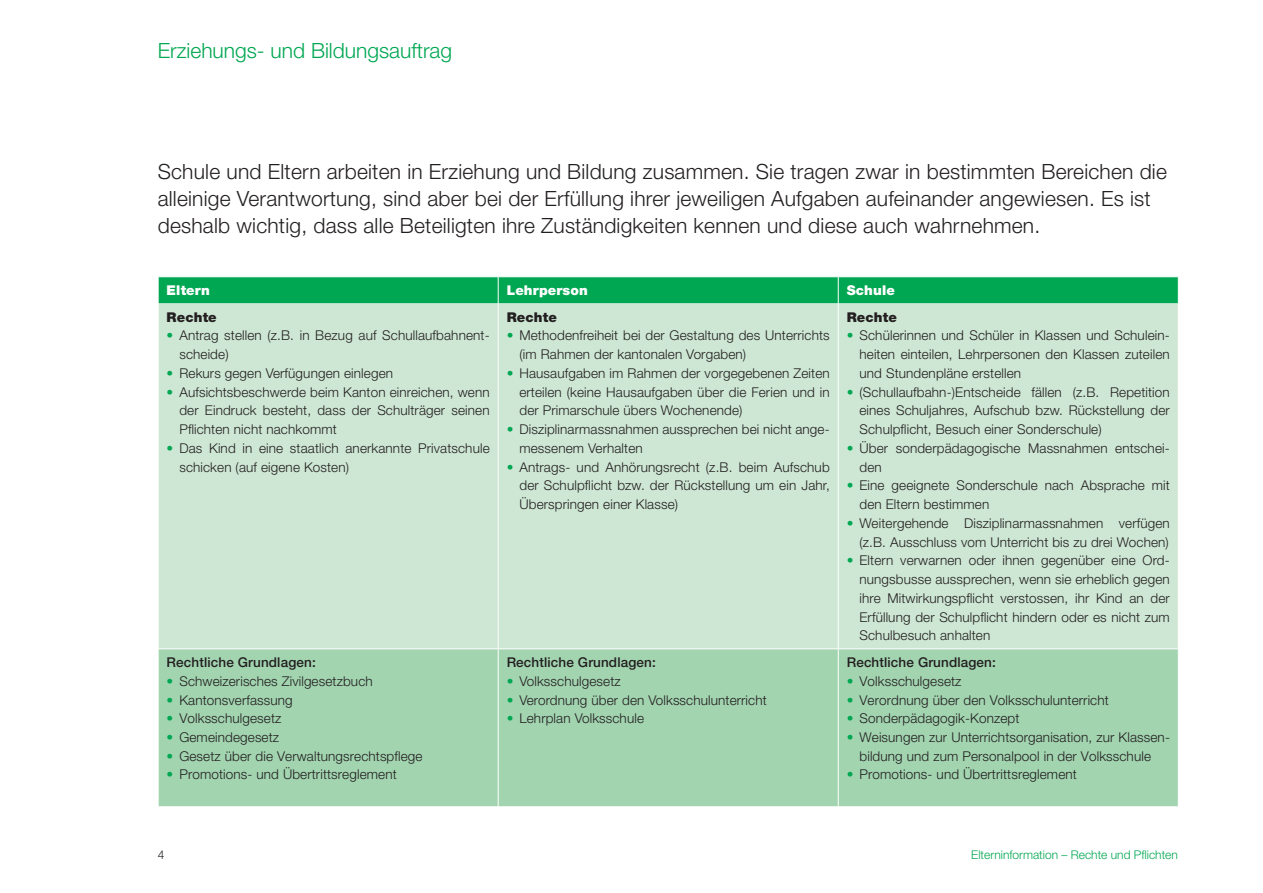
<style>
.page{position:relative;width:1263px;height:893px;background:#fff}
.page>*{position:absolute;margin:0;border:0;box-sizing:border-box;transform-origin:0 0}
.t1{font:300 21px/27px "Helvetica Neue LT Std";letter-spacing:.01em;color:#231f20}
.t2{font:300 21px "Helvetica Neue LT Std";color:#00a752}
.t3{font:300 13.5px/18.8px "Helvetica Neue LT Std";letter-spacing:.01em;color:#231f20}
.t4{font:500 13.5px "Helvetica Neue LT Std";letter-spacing:.01em;color:#231f20}
.t5{font:900 13.5px "Helvetica Neue LT Std";letter-spacing:.01em;color:#fff}
.t6{font:900 13.5px "Helvetica Neue LT Std";letter-spacing:.01em;color:#231f20}
.t7{font:300 12px "Helvetica Neue LT Std";color:#00a752}
.t8{font:300 12px "Helvetica Neue LT Std";color:#231f20}
.s1{color:#00a752}
</style>
<div class="page">
<div style="left:159px;top:303px;width:1019px;height:345px;background:#cee7d4"></div>
<div style="left:159px;top:649px;width:1019px;height:157px;background:#a2d4b0"></div>
<hr style="left:498px;top:303px;width:1px;height:345px;background:#fff">
<hr style="left:838px;top:303px;width:1px;height:345px;background:#fff">
<hr style="left:498px;top:649px;width:1px;height:157px;background:#fff">
<hr style="left:838px;top:649px;width:1px;height:157px;background:#fff">
<div style="left:158px;top:277px;width:1021px;height:26px;background:#00a752"></div>
<h1 class="t2" style="left:158px;top:37px;width:296px">Erziehungs- und Bildungsauftrag</h1>
<p class="t1" style="left:158px;top:158px;width:1011px">Schule und Eltern arbeiten in Erziehung und Bildung zusammen. Sie tragen zwar in bestimmten Bereichen die alleinige Verantwortung, sind aber bei der Erfüllung ihrer jeweiligen Aufgaben aufeinander angewiesen. Es ist deshalb wichtig, dass alle Beteiligten ihre Zuständigkeiten kennen und diese auch wahrnehmen.</p>
<p class="t5" style="left:167px;top:282px;width:45px">Eltern</p>
<p class="t5" style="left:507px;top:282px;width:83px">Lehrperson</p>
<p class="t5" style="left:847px;top:282px;width:50px">Schule</p>
<p class="t6" style="left:167px;top:309px;width:52px">Rechte</p>
<p class="t3" style="left:179px;top:326px;width:312px;text-indent:-13px"><span class="s1">•</span> Antrag stellen (z.B. in Bezug auf Schullaufbahnent&shy;scheide)</p>
<p class="t3" style="left:167px;top:363px;width:228px"><span class="s1">•</span> Rekurs gegen Verfügungen einlegen</p>
<p class="t3" style="left:179px;top:382px;width:312px;text-align:justify;text-indent:-13px"><span class="s1">•</span> Aufsichtsbeschwerde beim Kanton einreichen, wenn der Eindruck besteht, dass der Schulträger seinen Pflichten nicht nachkommt</p>
<p class="t3" style="left:179px;top:438px;width:312px;text-indent:-13px"><span class="s1">•</span> Das Kind in eine staatlich anerkannte Privatschule schicken (auf eigene Kosten)</p>
<p class="t6" style="left:507px;top:309px;width:52px">Rechte</p>
<p class="t3" style="left:519px;top:326px;width:312px;text-indent:-13px"><span class="s1">•</span> Methodenfreiheit bei der Gestaltung des Unterrichts (im Rahmen der kantonalen Vorgaben)</p>
<p class="t3" style="left:519px;top:363px;width:312px;text-align:justify;text-indent:-13px"><span class="s1">•</span> Hausaufgaben im Rahmen der vorgegebenen Zeiten erteilen (keine Hausaufgaben über die Ferien und in der Primarschule übers Wochenende)</p>
<p class="t3" style="left:519px;top:420px;width:312px;text-indent:-13px"><span class="s1">•</span> Disziplinarmassnahmen aussprechen bei nicht ange&shy;messenem Verhalten</p>
<p class="t3" style="left:519px;top:457px;width:312px;text-align:justify;text-indent:-13px"><span class="s1">•</span> Antrags- und Anhörungsrecht (z.B. beim Aufschub der Schulpflicht bzw. der Rückstellung um ein Jahr, Überspringen einer Klasse)</p>
<p class="t6" style="left:847px;top:309px;width:52px">Rechte</p>
<p class="t3" style="left:859px;top:326px;width:312px;text-align:justify;text-indent:-13px"><span class="s1">•</span> Schülerinnen und Schüler in Klassen und Schulein&shy;heiten einteilen, Lehrpersonen den Klassen zuteilen und Stundenpläne erstellen</p>
<p class="t3" style="left:859px;top:382px;width:312px;text-align:justify;text-indent:-13px"><span class="s1">•</span> (Schullaufbahn-)Entscheide fällen (z.B. Repetition eines Schuljahres, Aufschub bzw. Rückstellung der Schulpflicht, Besuch einer Sonderschule)</p>
<p class="t3" style="left:859px;top:438px;width:312px;text-indent:-13px"><span class="s1">•</span> Über sonderpädagogische Massnahmen entschei&shy;den</p>
<p class="t3" style="left:859px;top:476px;width:312px;text-indent:-13px"><span class="s1">•</span> Eine geeignete Sonderschule nach Absprache mit den Eltern bestimmen</p>
<p class="t3" style="left:847px;top:513px;width:325px;text-align:right"><span class="s1">•</span> Weitergehende Disziplinarmassnahmen verfügen (z.B. Ausschluss vom Unterricht bis zu drei Wochen)</p>
<p class="t3" style="left:859px;top:551px;width:312px;text-align:justify;text-indent:-13px"><span class="s1">•</span> Eltern verwarnen oder ihnen gegenüber eine Ord&shy;nungsbusse aussprechen, wenn sie erheblich gegen ihre Mitwirkungspflicht verstossen, ihr Kind an der Erfüllung der Schulpflicht hindern oder es nicht zum Schulbesuch anhalten</p>
<p class="t4" style="left:167px;top:654px;width:151px">Rechtliche Grundlagen:</p>
<p class="t3" style="left:167px;top:671px;width:208px"><span class="s1">•</span> Schweizerisches Zivilgesetzbuch</p>
<p class="t3" style="left:167px;top:690px;width:128px"><span class="s1">•</span> Kantonsverfassung</p>
<p class="t3" style="left:167px;top:709px;width:116px"><span class="s1">•</span> Volksschulgesetz</p>
<p class="t3" style="left:167px;top:728px;width:114px"><span class="s1">•</span> Gemeindegesetz</p>
<p class="t3" style="left:167px;top:746px;width:257px"><span class="s1">•</span> Gesetz über die Verwaltungsrechtspflege</p>
<p class="t3" style="left:167px;top:764px;width:232px"><span class="s1">•</span> Promotions- und Übertrittsreglement</p>
<p class="t4" style="left:507px;top:654px;width:151px">Rechtliche Grundlagen:</p>
<p class="t3" style="left:507px;top:671px;width:116px"><span class="s1">•</span> Volksschulgesetz</p>
<p class="t3" style="left:507px;top:690px;width:262px"><span class="s1">•</span> Verordnung über den Volksschulunterricht</p>
<p class="t3" style="left:507px;top:709px;width:139px"><span class="s1">•</span> Lehrplan Volksschule</p>
<p class="t4" style="left:847px;top:654px;width:151px">Rechtliche Grundlagen:</p>
<p class="t3" style="left:847px;top:671px;width:116px"><span class="s1">•</span> Volksschulgesetz</p>
<p class="t3" style="left:847px;top:690px;width:264px"><span class="s1">•</span> Verordnung über den Volksschulunterricht</p>
<p class="t3" style="left:847px;top:709px;width:174px"><span class="s1">•</span> Sonderpädagogik-Konzept</p>
<p class="t3" style="left:847px;top:728px;width:325px;text-align:center"><span class="s1">•</span> Weisungen zur Unterrichtsorganisation, zur Klassen&shy;bildung und zum Personalpool in der Volksschule</p>
<p class="t3" style="left:847px;top:764px;width:232px"><span class="s1">•</span> Promotions- und Übertrittsreglement</p>
<p class="t8" style="left:158px;top:847px;width:8px">4</p>
<p class="t7" style="left:971px;top:847px;width:208px">Elterninformation – Rechte und Pflichten</p>
</div>
